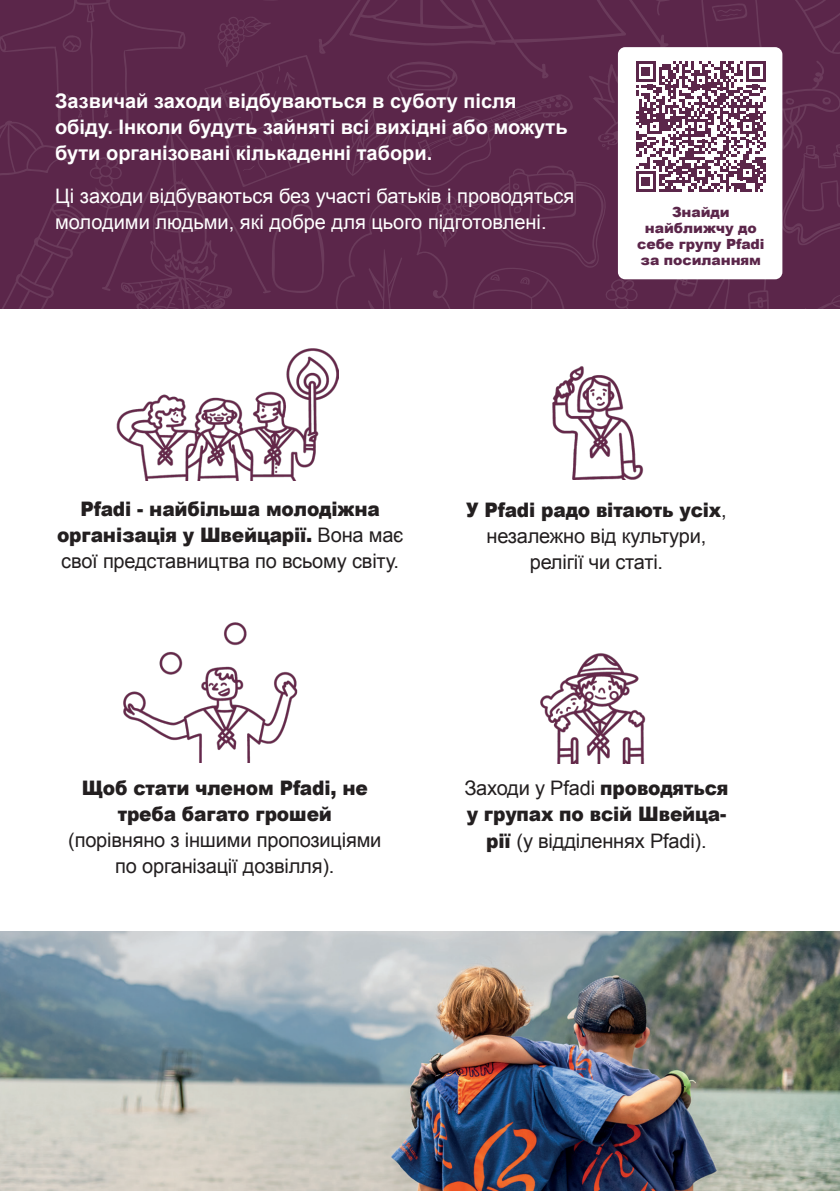
<style>
.page{position:relative;width:840px;height:1191px;background:#fff}
.page>*{position:absolute;margin:0;border:0;box-sizing:border-box;transform-origin:0 0}
.t1{font:900 20px/26px "Arial";letter-spacing:-.01em;color:#231f20;text-align:center;scale:.93 1}
.t2{font:700 20px/26px "Arial";color:#fff}
.t3{font:20px/26px "Arial";letter-spacing:-.01em;color:#231f20;text-align:center}
.t4{font:20px/26px "Arial";color:#fff}
.t5{font:900 14px/16px "Arial";letter-spacing:-.005em;color:#5b264a;text-align:center}
.s1{font-weight:400}
.s2{font-weight:900}
</style>
<div class="page">
<img style="left:0;top:931px;width:839px;height:260px">
<img style="left:116px;top:348px;width:222px;height:133px">
<img style="left:540px;top:653px;width:106px;height:110px">
<img style="left:552px;top:366px;width:91px;height:114px">
<img style="left:123px;top:622px;width:175px;height:140px">
<svg style="left:0;top:0;width:839px;height:309px;background:#6e3f5e"></svg>
<p class="t2" style="left:55px;top:89px;width:514px">Зазвичай заходи відбуваються в суботу після обіду. Інколи будуть зайняті всі вихідні або можуть бути організовані кількаденні табори.</p>
<p class="t4" style="left:55px;top:184px;width:520px">Ці заходи відбуваються без участі батьків і проводяться молодими людьми, які добре для цього підготовлені.</p>
<p class="t5" style="left:636px;top:204px;width:129px">Знайди найближчу до себе групу Pfadi за посиланням</p>
<p class="t1" style="left:57px;top:495px;width:374px">Pfadi - найбільша молодіжна організація у Швейцарії. <span class="s1">Вона має свої представництва по всьому світу.</span></p>
<p class="t3" style="left:466px;top:497px;width:262px"><span class="s2">У Pfadi радо вітають усіх</span>, незалежно від культури, релігії чи статі.</p>
<p class="t1" style="left:82px;top:774px;width:309px">Щоб стати членом Pfadi, не треба багато грошей</p>
<p class="t3" style="left:68px;top:827px;width:314px">(порівняно з іншими пропозиціями по організації дозвілля).</p>
<p class="t1" style="left:464px;top:774px;width:285px"><span class="s1">Заходи у Pfadi</span> проводяться у групах по всій Швейца&shy;рії <span class="s1">(у відділеннях Pfadi).</span></p>
</div>
